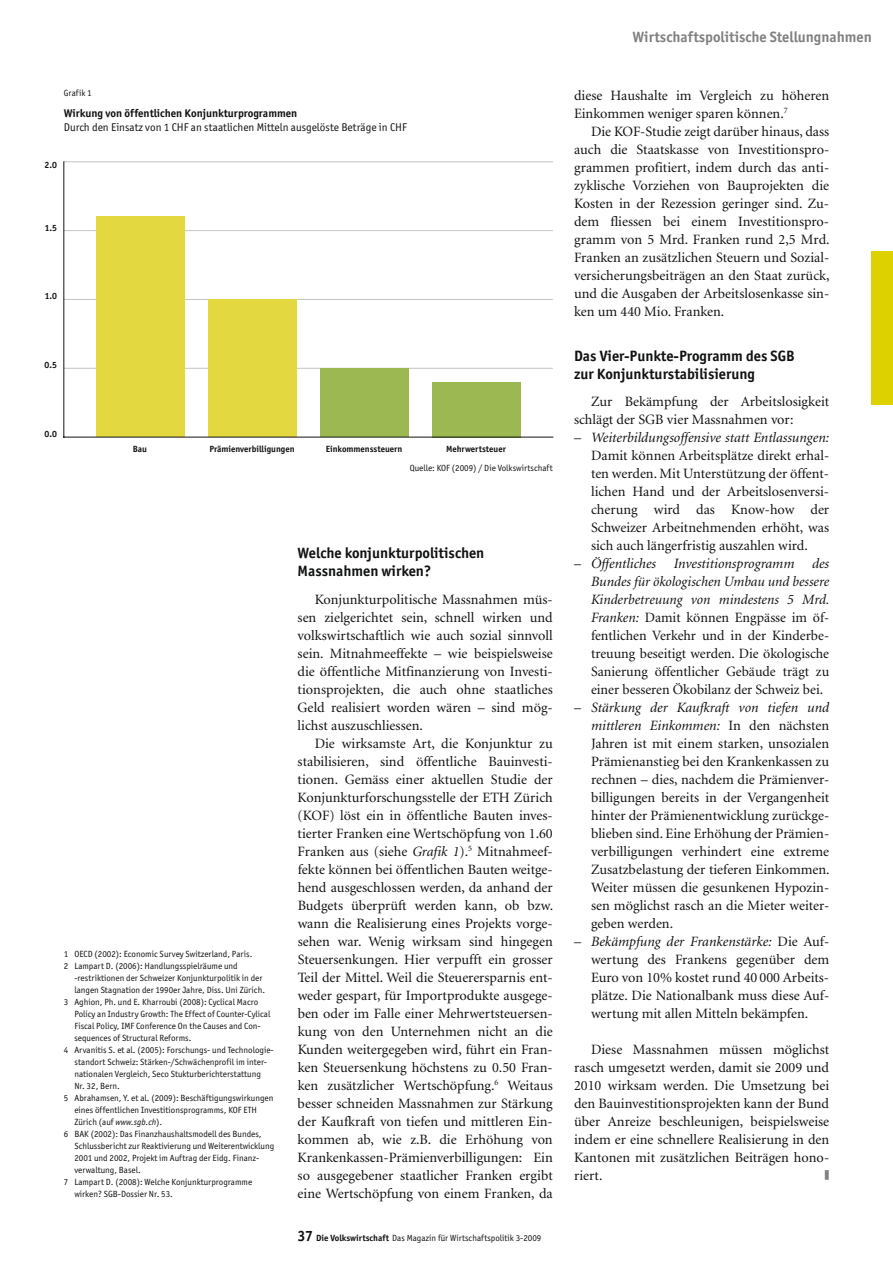
<style>
.page{position:relative;width:893px;height:1263px;background:#fff}
.page>*{position:absolute;margin:0;border:0;box-sizing:border-box;transform-origin:0 0}
.t1{font:700 15px/18px "Officina San ITC";color:#111212}
.t2{font:700 15px "Officina San ITC";color:#818181}
.t3{font:14.25px/18px "Minion";color:#111212;text-align:justify}
.t4{font:11.25px "Officina San ITC";color:#111212}
.t5{font:700 11.25px "Officina San ITC";color:#111212}
.t6{font:9px/12px "Officina San ITC";color:#111212}
.t7{font:700 9px "Officina San ITC";color:#111212}
.s1{font-style:italic}
.s2{font-weight:700;font-size:15px}
.s3{font-weight:700}
</style>
<div class="page">
<div style="left:872px;top:252px;width:21px;height:153px;background:#ddd200"></div>
<hr style="left:64px;top:368px;width:489px;height:1px;background:#c3c4c4">
<hr style="left:64px;top:299px;width:489px;height:1px;background:#c3c4c4">
<hr style="left:64px;top:230px;width:489px;height:1px;background:#c3c4c4">
<hr style="left:64px;top:161px;width:489px;height:1px;background:#c3c4c4">
<div style="left:432px;top:382px;width:88px;height:55px;background:#9bb853"></div>
<div style="left:320px;top:368px;width:88px;height:69px;background:#9bb853"></div>
<div style="left:208px;top:299px;width:88px;height:138px;background:#e4d841"></div>
<div style="left:96px;top:217px;width:88px;height:220px;background:#e4d841"></div>
<hr style="left:64px;top:437px;width:489px;height:1px;background:#111212">
<hr style="left:63px;top:162px;width:1px;height:275px;background:#111212">
<p class="t6" style="left:64px;top:86px;width:30px">Grafik 1</p>
<p class="t5" style="left:64px;top:106px;width:235px">Wirkung von öffentlichen Konjunkturprogrammen</p>
<p class="t4" style="left:64px;top:121px;width:344px">Durch den Einsatz von 1 CHF an staatlichen Mitteln ausgelöste Beträge in CHF</p>
<p class="t7" style="left:45px;top:159px;width:14px">2.0</p>
<p class="t7" style="left:45px;top:222px;width:14px">1.5</p>
<p class="t7" style="left:45px;top:291px;width:14px">1.0</p>
<p class="t7" style="left:45px;top:359px;width:14px">0.5</p>
<p class="t7" style="left:45px;top:428px;width:14px">0.0</p>
<p class="t7" style="left:133px;top:443px;width:16px">Bau</p>
<p class="t7" style="left:209px;top:443px;width:87px">Prämienverbilligungen</p>
<p class="t7" style="left:326px;top:443px;width:78px">Einkommenssteuern</p>
<p class="t7" style="left:446px;top:443px;width:61px">Mehrwertsteuer</p>
<p class="t6" style="left:410px;top:462px;width:145px">Quelle: KOF (2009) / Die Volkswirtschaft</p>
<p class="t6" style="left:64px;top:948px;width:190px">1 OECD (2002): Economic Survey Switzerland, Paris.<br>2 Lampart D. (2006): Handlungsspielräume und</p>
<p class="t6" style="left:74px;top:972px;width:190px">-restriktionen der Schweizer Konjunkturpolitik in der</p>
<p class="t6" style="left:74px;top:984px;width:192px">langen Stagnation der 1990er Jahre, Diss. Uni Zürich.</p>
<p class="t6" style="left:64px;top:996px;width:196px">3 Aghion, Ph. und E. Kharroubi (2008): Cyclical Macro</p>
<p class="t6" style="left:74px;top:1008px;width:198px">Policy an Industry Growth: The Effect of Counter-Cylical</p>
<p class="t6" style="left:74px;top:1020px;width:187px">Fiscal Policy, IMF Conference On the Causes and Con-</p>
<p class="t6" style="left:74px;top:1032px;width:118px">sequences of Structural Reforms.</p>
<p class="t6" style="left:64px;top:1044px;width:211px">4 Arvanitis S. et al. (2005): Forschungs- und Technologie-</p>
<p class="t6" style="left:74px;top:1056px;width:193px">standort Schweiz: Stärken-/Schwächenprofil im inter-</p>
<p class="t6" style="left:74px;top:1068px;width:188px">nationalen Vergleich, Seco Stukturberichterstattung</p>
<p class="t6" style="left:74px;top:1080px;width:47px">Nr. 32, Bern.</p>
<p class="t6" style="left:64px;top:1092px;width:211px">5 Abrahamsen, Y. et al. (2009): Beschäftigungswirkungen</p>
<p class="t6" style="left:74px;top:1104px;width:184px">eines öffentlichen Investitionsprogramms, KOF ETH</p>
<p class="t6" style="left:74px;top:1116px;width:89px">Zürich (auf <span class="s1">www.sgb.ch</span>).</p>
<p class="t6" style="left:64px;top:1128px;width:199px">6 BAK (2002): Das Finanzhaushaltsmodell des Bundes,</p>
<p class="t6" style="left:74px;top:1140px;width:201px">Schlussbericht zur Reaktivierung und Weiterentwicklung</p>
<p class="t6" style="left:74px;top:1152px;width:186px">2001 und 2002, Projekt im Auftrag der Eidg. Finanz-</p>
<p class="t6" style="left:74px;top:1164px;width:68px">verwaltung, Basel.</p>
<p class="t6" style="left:64px;top:1176px;width:190px">7 Lampart D. (2008): Welche Konjunkturprogramme</p>
<p class="t6" style="left:74px;top:1188px;width:100px">wirken? SGB-Dossier Nr. 53.</p>
<p class="t1" style="left:298px;top:544px;width:188px">Welche konjunkturpolitischen<br>Massnahmen wirken?</p>
<p class="t3" style="left:298px;top:590px;width:257px;text-indent:17px">Konjunkturpolitische Massnahmen müs&shy;sen zielgerichtet sein, schnell wirken und volkswirtschaftlich wie auch sozial sinnvoll sein. Mitnahmeeffekte – wie beispielsweise die öffentliche Mitfinanzierung von Investi&shy;tionsprojekten, die auch ohne staatliches Geld realisiert worden wären – sind mög&shy;lichst auszuschliessen.</p>
<p class="t3" style="left:298px;top:734px;width:257px;text-indent:17px">Die wirksamste Art, die Konjunktur zu stabilisieren, sind öffentliche Bauinvesti&shy;tionen. Gemäss einer aktuellen Studie der Konjunkturforschungsstelle der ETH Zürich (KOF) löst ein in öffentliche Bauten inves&shy;tierter Franken eine Wertschöpfung von 1.60<br>Franken aus (siehe <span class="s1">Grafik 1</span>).<sup>5</sup> Mitnahmeef&shy;fekte können bei öffentlichen Bauten weitge&shy;hend ausgeschlossen werden, da anhand der Budgets überprüft werden kann, ob bzw. wann die Realisierung eines Projekts vorge&shy;sehen war. Wenig wirksam sind hingegen Steuersenkungen. Hier verpufft ein grosser Teil der Mittel. Weil die Steuerersparnis ent&shy;weder gespart, für Importprodukte ausgege&shy;ben oder im Falle einer Mehrwertsteuersen&shy;kung von den Unternehmen nicht an die Kunden weitergegeben wird, führt ein Fran&shy;ken Steuersenkung höchstens zu 0.50 Fran&shy;ken zusätzlicher Wertschöpfung.<sup>6</sup> Weitaus besser schneiden Massnahmen zur Stärkung der Kaufkraft von tiefen und mittleren Ein&shy;kommen ab, wie z.B. die Erhöhung von Krankenkassen-Prämienverbilligungen: Ein so ausgegebener staatlicher Franken ergibt eine Wertschöpfung von einem Franken, da</p>
<p class="t6" style="left:298px;top:1232px;width:245px"><span class="s2">37</span> <span class="s3">Die Volkswirtschaft</span> Das Magazin für Wirtschaftspolitik 3-2009</p>
<p class="t2" style="left:632px;top:27px;width:241px">Wirtschaftspolitische Stellungnahmen</p>
<p class="t3" style="left:574px;top:86px;width:257px">diese Haushalte im Vergleich zu höheren<br>Einkommen weniger sparen können.<sup>7</sup></p>
<p class="t3" style="left:574px;top:122px;width:257px;text-indent:17px">Die KOF-Studie zeigt darüber hinaus, dass auch die Staatskasse von Investitionspro&shy;grammen profitiert, indem durch das anti&shy;zyklische Vorziehen von Bauprojekten die Kosten in der Rezession geringer sind. Zu&shy;dem fliessen bei einem Investitionspro&shy;gramm von 5 Mrd. Franken rund 2,5 Mrd.<br>Franken an zusätzlichen Steuern und Sozial&shy;versicherungsbeiträgen an den Staat zurück, und die Ausgaben der Arbeitslosenkasse sin&shy;ken um 440 Mio. Franken.</p>
<p class="t1" style="left:574px;top:346px;width:222px">Das Vier-Punkte-Programm des SGB zur Konjunkturstabilisierung</p>
<p class="t3" style="left:574px;top:392px;width:257px;text-indent:17px">Zur Bekämpfung der Arbeitslosigkeit schlägt der SGB vier Massnahmen vor:</p>
<p class="t3" style="left:591px;top:428px;width:240px;text-indent:-17px">– <span class="s1">Weiterbildungsoffensive statt Entlassungen:<br></span>Damit können Arbeitsplätze direkt erhal&shy;ten werden. Mit Unterstützung der öffent&shy;lichen Hand und der Arbeitslosenversi&shy;cherung wird das Know-how der Schweizer Arbeitnehmenden erhöht, was sich auch längerfristig auszahlen wird.</p>
<p class="t3" style="left:591px;top:554px;width:240px;text-indent:-17px">– <span class="s1">Öffentliches Investitionsprogramm des Bundes für ökologischen Umbau und bessere Kinderbetreuung von mindestens 5 Mrd.<br>Franken:</span> Damit können Engpässe im öf&shy;fentlichen Verkehr und in der Kinderbe&shy;treuung beseitigt werden. Die ökologische Sanierung öffentlicher Gebäude trägt zu einer besseren Ökobilanz der Schweiz bei.</p>
<p class="t3" style="left:591px;top:698px;width:240px;text-indent:-17px">– <span class="s1">Stärkung der Kaufkraft von tiefen und mittleren Einkommen:</span> In den nächsten Jahren ist mit einem starken, unsozialen Prämienanstieg bei den Krankenkassen zu rechnen – dies, nachdem die Prämienver&shy;billigungen bereits in der Vergangenheit hinter der Prämienentwicklung zurückge&shy;blieben sind. Eine Erhöhung der Prämien&shy;verbilligungen verhindert eine extreme Zusatzbelastung der tieferen Einkommen.<br>Weiter müssen die gesunkenen Hypozin&shy;sen möglichst rasch an die Mieter weiter&shy;geben werden.</p>
<p class="t3" style="left:591px;top:932px;width:240px;text-indent:-17px">– <span class="s1">Bekämpfung der Frankenstärke:</span> Die Auf&shy;wertung des Frankens gegenüber dem Euro von 10% kostet rund 40 000 Arbeits&shy;plätze. Die Nationalbank muss diese Auf&shy;wertung mit allen Mitteln bekämpfen.</p>
<p class="t3" style="left:574px;top:1040px;width:257px;text-indent:17px">Diese Massnahmen müssen möglichst rasch umgesetzt werden, damit sie 2009 und 2010 wirksam werden. Die Umsetzung bei den Bauinvestitionsprojekten kann der Bund über Anreize beschleunigen, beispielsweise indem er eine schnellere Realisierung in den Kantonen mit zusätzlichen Beiträgen hono&shy;riert.</p>
</div>
